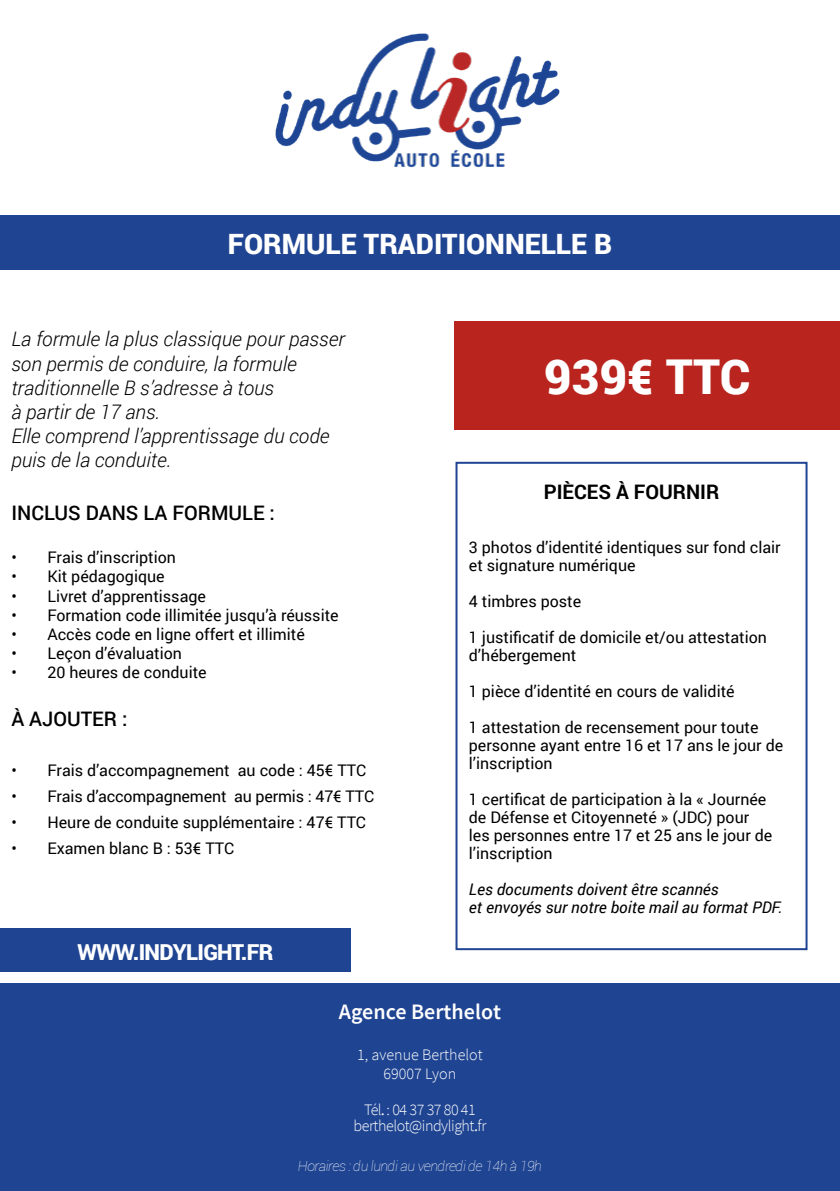
<style>
.page{position:relative;width:840px;height:1191px;background:#fff}
.page>*{position:absolute;margin:0;border:0;box-sizing:border-box;transform-origin:0 0}
.t1{font:900 48px "Roboto";color:#fff}
.t2{font:900 28px "Roboto";color:#fff}
.t3{font:900 22px "Roboto";letter-spacing:-.03em;color:#fff}
.t4{font:600 22px "Source Sans Pro";color:#fff}
.t5{font:italic 300 20px/24px "Roboto";color:#000}
.t6{font:500 20px "Roboto";color:#000}
.t7{font:700 20px "Roboto";color:#000}
.t8{font:16px/18px "Roboto";color:#000}
.t9{font:italic 16px/18px "Roboto";color:#000}
.t10{font:300 16px/16px "Source Sans Pro";letter-spacing:-.03em;color:#fff;text-align:center}
.t11{font:300 16px/19.2px "Source Sans Pro";color:#fff;text-align:center}
.t12{font:italic 100 14px "Roboto";letter-spacing:-.03em;color:#fff}
.s1{font-weight:400}
</style>
<div class="page">
<div style="left:455px;top:462px;width:352px;height:488px;border:2px solid #1f4492"></div>
<div style="left:0;top:215px;width:839px;height:55px;background:#1f4492"></div>
<div style="left:454px;top:322px;width:385px;height:108px;background:#b9241e"></div>
<div style="left:0;top:928px;width:350px;height:44px;background:#1f4492"></div>
<div style="left:0;top:984px;width:839px;height:207px;background:#1f4492"></div>
<img style="left:275px;top:33px;width:285px;height:135px">
<h2 class="t2" style="left:228px;top:224px;width:385px">FORMULE TRADITIONNELLE B</h2>
<p class="t5" style="left:11px;top:327px;width:335px">La formule la plus classique pour passer son permis de conduire, la formule traditionnelle B s’adresse à tous<br>à partir de 17 ans.<br>Elle comprend l’apprentissage du code puis de la conduite.</p>
<p class="t6" style="left:11px;top:499px;width:265px">INCLUS DANS LA FORMULE :</p>
<p class="t8" style="left:11px;top:548px;width:166px">• Frais d’inscription</p>
<p class="t8" style="left:11px;top:567px;width:155px">• Kit pédagogique</p>
<p class="t8" style="left:11px;top:586px;width:196px">• Livret d’apprentissage</p>
<p class="t8" style="left:11px;top:605px;width:329px">• Formation code illimitée jusqu’à réussite</p>
<p class="t8" style="left:11px;top:624px;width:295px">• Accès code en ligne offert et illimité</p>
<p class="t8" style="left:11px;top:644px;width:172px">• Leçon d’évaluation</p>
<p class="t8" style="left:11px;top:663px;width:197px">• 20 heures de conduite</p>
<p class="t6" style="left:11px;top:705px;width:118px">À AJOUTER :</p>
<p class="t8" style="left:11px;top:761px;width:356px">• Frais d’accompagnement au code : 45€ TTC</p>
<p class="t8" style="left:11px;top:787px;width:364px">• Frais d’accompagnement au permis : 47€ TTC</p>
<p class="t8" style="left:11px;top:813px;width:356px">• Heure de conduite supplémentaire : 47€ TTC</p>
<p class="t8" style="left:11px;top:839px;width:224px">• Examen blanc B : 53€ TTC</p>
<h3 class="t3" style="left:77px;top:936px;width:197px">WWW.INDYLIGHT.FR</h3>
<h1 class="t1" style="left:543px;top:343px;width:208px">939€ TTC</h1>
<p class="t7" style="left:543px;top:477px;width:177px">PIÈCES À FOURNIR</p>
<p class="t8" style="left:468px;top:537px;width:313px">3 photos d’identité identiques sur fond clair et signature numérique</p>
<p class="t8" style="left:468px;top:591px;width:114px">4 timbres poste</p>
<p class="t8" style="left:468px;top:627px;width:299px">1 justificatif de domicile et/ou attestation d’hébergement</p>
<p class="t8" style="left:468px;top:681px;width:267px">1 pièce d’identité en cours de validité</p>
<p class="t8" style="left:468px;top:717px;width:316px">1 attestation de recensement pour toute personne ayant entre 16 et 17 ans le jour de l’inscription</p>
<p class="t8" style="left:468px;top:789px;width:305px">1 certificat de participation à la « Journée de Défense et Citoyenneté » (JDC) pour les personnes entre 17 et 25 ans le jour de l’inscription</p>
<p class="t9" style="left:468px;top:879px;width:315px">Les documents doivent être scannés<br>et envoyés sur notre boite mail au format PDF.</p>
<h3 class="t4" style="left:339px;top:997px;width:163px">Agence Berthelot</h3>
<p class="t11" style="left:357px;top:1045px;width:127px">1, avenue Berthelot<br>69007 Lyon</p>
<p class="t10" style="left:353px;top:1101px;width:134px">Tél<span class="s1">.</span>: 04 37 37 80 41 berthelot@indylight<span class="s1">.</span>fr</p>
<p class="t12" style="left:298px;top:1156px;width:245px">Horaires : du lundi au vendredi de 14h à 19h</p>
</div>
